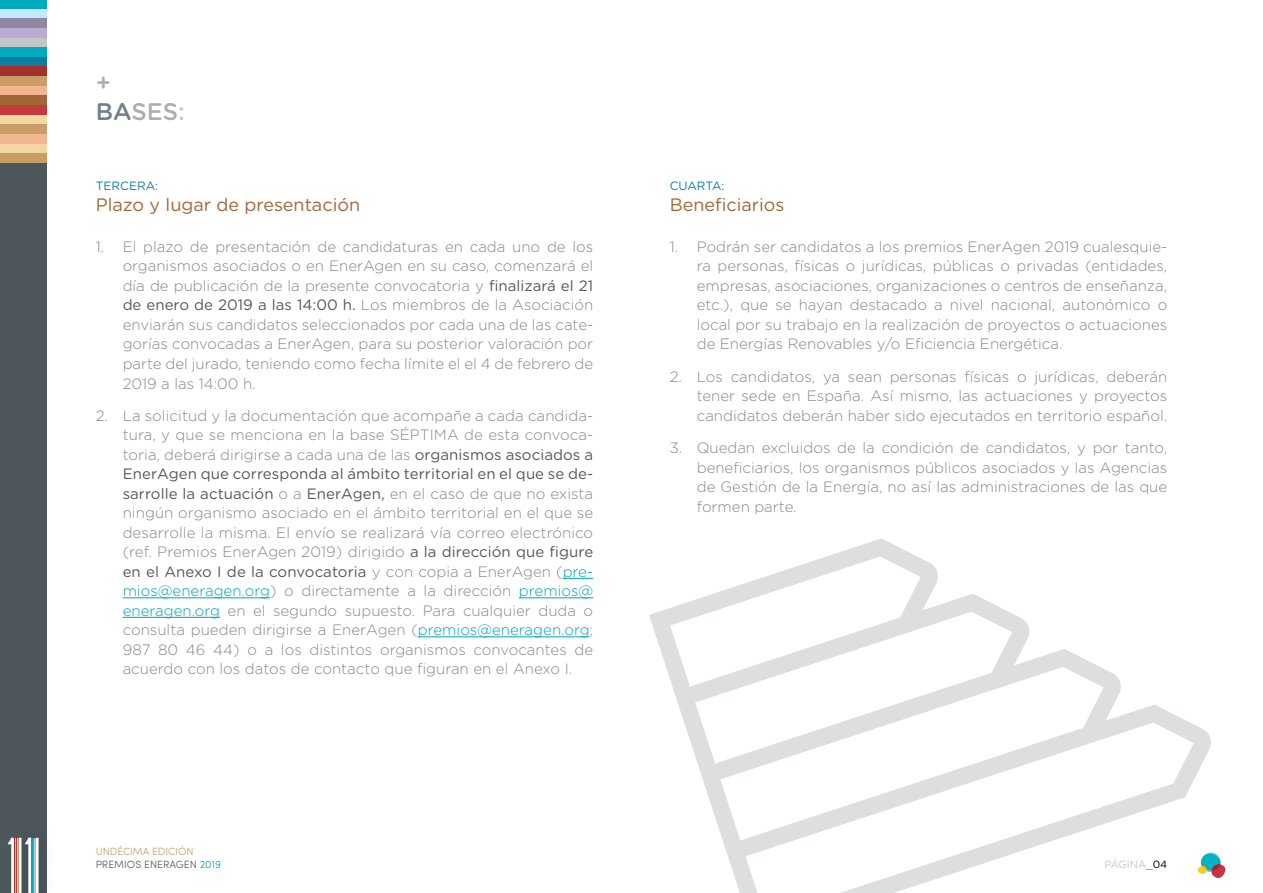
<style>
.page{position:relative;width:1263px;height:893px;background:#fff}
.page>*{position:absolute;margin:0;border:0;box-sizing:border-box;transform-origin:0 0}
.t1{font:500 24px/28.8px "Gotham Rounded";color:#abaeb4}
.t2{font:18px "Gotham Rounded";color:#a16737}
.t3{font:300 15px/19.5px "Gotham Rounded";color:#878786;text-align:justify}
.t4{font:12px "Gotham Rounded";color:#0f7da3}
.t5{font:300 10.5px/12.6px "Sofia Pro";color:#c99d66}
.t6{font:10.5px "Gotham Rounded";color:#c5c6c6}
.s1{color:#747f88}
.s2{color:#c5c6c6}
.s3{font-weight:400;color:#575757}
.s4{color:#00a4bd}
.s5{color:#575757}
.s6{color:#00aabf}
.s7{color:#000}
</style>
<div class="page">
<svg style="left:1213px;top:853px;width:13px;height:25px"></svg>
<hr style="left:563px;top:578px;width:30px;height:1px;background:#00a4bd">
<hr style="left:123px;top:597px;width:147px;height:1px;background:#00a4bd">
<hr style="left:519px;top:597px;width:74px;height:1px;background:#00a4bd">
<hr style="left:123px;top:617px;width:97px;height:1px;background:#00a4bd">
<hr style="left:418px;top:636px;width:172px;height:1px;background:#00a4bd">
<div style="left:0;top:56px;width:47px;height:10px;background:#0f7da3"></div>
<div style="left:0;top:47px;width:47px;height:9px;background:#00aabf"></div>
<div style="left:0;top:37px;width:47px;height:10px;background:#c5c6c6"></div>
<div style="left:0;top:28px;width:47px;height:9px;background:#baabd4"></div>
<div style="left:0;top:18px;width:47px;height:10px;background:#9187a5"></div>
<div style="left:0;top:9px;width:47px;height:9px;background:#c3e7fb"></div>
<div style="left:0;top:0;width:47px;height:9px;background:#00aabf"></div>
<div style="left:0;top:153px;width:47px;height:10px;background:#c99d66"></div>
<div style="left:0;top:143px;width:47px;height:10px;background:#f3d7a3"></div>
<div style="left:0;top:134px;width:47px;height:10px;background:#f1b68f"></div>
<div style="left:0;top:124px;width:47px;height:10px;background:#c99d66"></div>
<div style="left:0;top:114px;width:47px;height:10px;background:#f3d7a3"></div>
<div style="left:0;top:105px;width:47px;height:10px;background:#c63941"></div>
<div style="left:0;top:95px;width:47px;height:10px;background:#a16737"></div>
<div style="left:0;top:85px;width:47px;height:10px;background:#f1b68f"></div>
<div style="left:0;top:76px;width:47px;height:10px;background:#c99d66"></div>
<div style="left:0;top:66px;width:47px;height:10px;background:#a4302c"></div>
<div style="left:0;top:163px;width:47px;height:730px;background:#4e585c"></div>
<svg style="left:8px;top:838px;width:31px;height:55px"></svg>
<svg style="left:649px;top:538px;width:564px;height:355px"></svg>
<h1 class="t1" style="left:96px;top:68px;width:91px">+<br><span class="s1">BA</span>SES<span class="s2">:</span></h1>
<p class="t4" style="left:96px;top:177px;width:64px">TERCERA:</p>
<p class="t2" style="left:96px;top:192px;width:266px">Plazo y lugar de presentación</p>
<p class="t3" style="left:123px;top:236px;width:472px;text-indent:-27px">1. El plazo de presentación de candidaturas en cada uno de los organismos asociados o en EnerAgen en su caso, comenzará el día de publicación de la presente convocatoria y <span class="s3">finalizará el 21 de enero de 2019 a las 14:00 h.</span> Los miembros de la Asociación enviarán sus candidatos seleccionados por cada una de las cate&shy;gorías convocadas a EnerAgen, para su posterior valoración por parte del jurado, teniendo como fecha límite el el 4 de febrero de 2019 a las 14:00 h.</p>
<p class="t3" style="left:123px;top:405px;width:472px;text-indent:-27px">2. La solicitud y la documentación que acompañe a cada candida&shy;tura, y que se menciona en la base SÉPTIMA de esta convoca&shy;toria, deberá dirigirse a cada una de las <span class="s3">organismos asociados a EnerAgen que corresponda al ámbito territorial en el que se de&shy;sarrolle la actuación</span> o a <span class="s3">EnerAgen,</span> en el caso de que no exista ningún organismo asociado en el ámbito territorial en el que se desarrolle la misma. El envío se realizará vía correo electrónico (ref. Premios EnerAgen 2019) dirigido <span class="s3">a la dirección que figure en el Anexo I de la convocatoria</span> y con copia a EnerAgen (<span class="s4">pre&shy;mios@eneragen.org</span>) o directamente a la dirección <span class="s4">premios@ eneragen.org</span> en el segundo supuesto. Para cualquier duda o consulta pueden dirigirse a EnerAgen (<span class="s4">premios@eneragen.org</span>; 987 80 46 44) o a los distintos organismos convocantes de acuerdo con los datos de contacto que figuran en el Anexo I.</p>
<p class="t5" style="left:96px;top:844px;width:127px">UNDÉCIMA EDICIÓN<br><span class="s5">PREMIOS ENERAGEN</span> <span class="s4">2019</span></p>
<p class="t4" style="left:670px;top:177px;width:56px">CUARTA:</p>
<p class="t2" style="left:670px;top:192px;width:116px">Beneficiarios</p>
<p class="t3" style="left:697px;top:236px;width:472px;text-indent:-27px">1. Podrán ser candidatos a los premios EnerAgen 2019 cualesquie&shy;ra personas, físicas o jurídicas, públicas o privadas (entidades, empresas, asociaciones, organizaciones o centros de enseñanza, etc.), que se hayan destacado a nivel nacional, autonómico o local por su trabajo en la realización de proyectos o actuaciones de Energías Renovables y/o Eficiencia Energética.</p>
<p class="t3" style="left:697px;top:366px;width:472px;text-indent:-27px">2. Los candidatos, ya sean personas físicas o jurídicas, deberán tener sede en España. Así mismo, las actuaciones y proyectos candidatos deberán haber sido ejecutados en territorio español.</p>
<p class="t3" style="left:697px;top:437px;width:472px;text-indent:-27px">3. Quedan excluidos de la condición de candidatos, y por tanto, beneficiarios, los organismos públicos asociados y las Agencias de Gestión de la Energía, no así las administraciones de las que formen parte.</p>
<p class="t6" style="left:1104px;top:857px;width:64px">PÁGINA<span class="s6">_</span><span class="s7">04</span></p>
</div>
